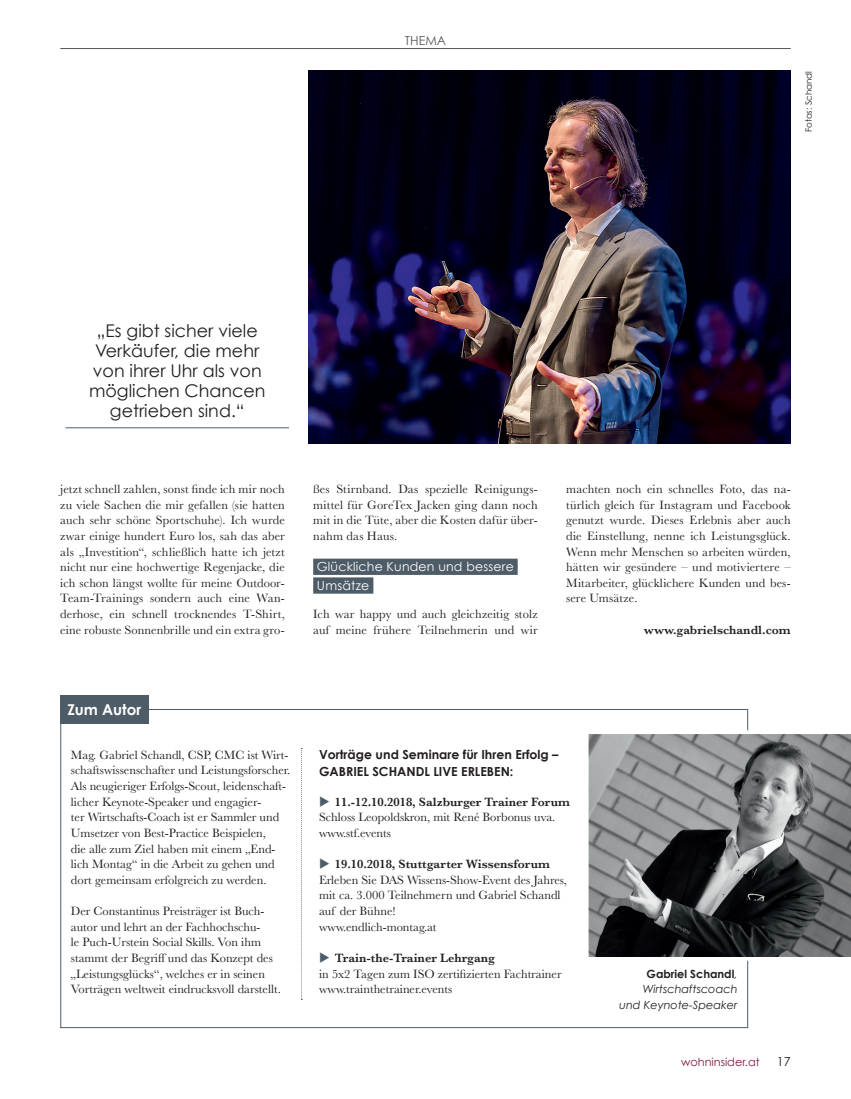
<style>
.page{position:relative;width:851px;height:1099px;background:#fff}
.page>*{position:absolute;margin:0;border:0;box-sizing:border-box;transform-origin:0 0}
.t1{font:17.5px/20px "Century Gothic";color:#231f20;text-align:center}
.t2{font:700 15px "Century Gothic";color:#fff}
.t3{font:12.5px/15.6px "Baskerville";color:#231f20}
.t4{font:700 12.5px/17.5px "Century Gothic";color:#231f20}
.t5{font:12.5px/18.8px "Century Gothic";letter-spacing:.015em;color:#fff}
.t6{font:600 12.5px "Baskerville";color:#231f20}
.t7{font:12.5px "Century Gothic";color:#57585a}
.t8{font:12.5px "Century Gothic";color:#231f20}
.t9{font:italic 11.25px/15.6px "Century Gothic";color:#231f20;text-align:right}
.t10{font:11.25px "Century Gothic";color:#841c3f}
.t11{font:8.75px "Century Gothic";color:#231f20}
.s1{color:#4e5c68}
.s2{font-weight:600}
.s3{font-weight:700;font-style:normal}
</style>
<div class="page">
<hr style="left:60px;top:48px;width:730px;height:1px;background:#57585a">
<img style="left:308px;top:71px;width:482px;height:372px">
<div style="left:313px;top:558px;width:204px;height:17px;background:#4e5c68"></div>
<div style="left:313px;top:577px;width:60px;height:16px;background:#4e5c68"></div>
<hr style="left:66px;top:427px;width:223px;height:1px;background:#4e5c68">
<svg style="left:588px;top:728px;width:262px;height:234px;background:#6f7173"></svg>
<div style="left:60px;top:694px;width:88px;height:29px;background:#4e5c68"></div>
<svg style="left:301px;top:748px;width:1px;height:252px"></svg>
<p class="t7" style="left:405px;top:33px;width:43px">THEMA</p>
<p class="t11" style="left:803px;top:132px;width:63px;rotate:-90deg">Fotos: Schandl</p>
<h1 class="t1" style="left:89px;top:320px;width:178px">„Es gibt sicher viele<br>Verkäufer, die mehr von ihrer Uhr als von möglichen Chancen getrieben sind.“</h1>
<p class="t3" style="left:60px;top:481px;width:226px;text-align:justify">jetzt schnell zahlen, sonst finde ich mir noch zu viele Sachen die mir gefallen (sie hatten auch sehr schöne Sportschuhe). Ich wurde zwar einige hundert Euro los, sah das aber als „Investition“, schließlich hatte ich jetzt nicht nur eine hochwertige Regenjacke, die ich schon längst wollte für meine Outdoor-Team-Trainings sondern auch eine Wan&shy;derhose, ein schnell trocknendes T-Shirt, eine robuste Sonnenbrille und ein extra gro-</p>
<p class="t3" style="left:313px;top:481px;width:226px;text-align:justify">ßes Stirnband. Das spezielle Reinigungs&shy;mittel für GoreTex Jacken ging dann noch mit in die Tüte, aber die Kosten dafür über&shy;nahm das Haus.</p>
<p class="t5" style="left:317px;top:557px;width:198px">Glückliche Kunden und bessere<br>Umsätze</p>
<p class="t3" style="left:313px;top:606px;width:226px">Ich war happy und auch gleichzeitig stolz auf meine frühere Teilnehmerin und wir</p>
<p class="t2" style="left:67px;top:699px;width:75px">Zum Autor</p>
<p class="t3" style="left:566px;top:481px;width:226px;text-align:justify">machten noch ein schnelles Foto, das na&shy;türlich gleich für Instagram und Facebook genutzt wurde. Dieses Erlebnis aber auch die Einstellung, nenne ich Leistungsglück.<br>Wenn mehr Menschen so arbeiten würden, hätten wir gesündere – und motiviertere – Mitarbeiter, glücklichere Kunden und bes&shy;sere Umsätze.</p>
<p class="t6" style="left:643px;top:621px;width:148px">www.gabrielschandl.com</p>
<p class="t3" style="left:71px;top:747px;width:221px">Mag. Gabriel Schandl, CSP, CMC ist Wirt&shy;schaftswissenschafter und Leistungsforscher.<br>Als neugieriger Erfolgs-Scout, leidenschaft&shy;licher Keynote-Speaker und engagier-<br>ter Wirtschafts-Coach ist er Sammler und Umsetzer von Best-Practice Beispielen,<br>die alle zum Ziel haben mit einem „End&shy;lich Montag“ in die Arbeit zu gehen und dort gemeinsam erfolgreich zu werden.</p>
<p class="t3" style="left:71px;top:903px;width:211px">Der Constantinus Preisträger ist Buch&shy;autor und lehrt an der Fachhochschu-<br>le Puch-Urstein Social Skills. Von ihm stammt der Begriff und das Konzept des „Leistungsglücks“, welches er in seinen Vorträgen weltweit eindrucksvoll darstellt.</p>
<p class="t4" style="left:319px;top:745px;width:241px">Vorträge und Seminare für Ihren Erfolg –<br>GABRIEL SCHANDL LIVE ERLEBEN:</p>
<p class="t3" style="left:319px;top:794px;width:252px"><span class="s1">◆</span> <span class="s2">11.-12.10.2018, Salzburger Trainer Forum<br></span>Schloss Leopoldskron, mit René Borbonus uva. www.stf.events</p>
<p class="t3" style="left:319px;top:856px;width:249px"><span class="s1">◆</span> <span class="s2">19.10.2018, Stuttgarter Wissensforum </span>Erleben Sie DAS Wissens-Show-Event des Jahres, mit ca. 3.000 Teilnehmern und Gabriel Schandl auf der Bühne!<br>www.endlich-montag.at</p>
<p class="t3" style="left:319px;top:950px;width:244px"><span class="s1">◆</span> <span class="s2">Train-the-Trainer Lehrgang<br></span>in 5x2 Tagen zum ISO zertifizierten Fachtrainer www.trainthetrainer.events</p>
<p class="t9" style="left:619px;top:965px;width:120px"><span class="s3">Gabriel Schandl</span>,<br>Wirtschaftscoach und Keynote-Speaker</p>
<p class="t10" style="left:681px;top:1054px;width:80px">wohninsider.at</p>
<p class="t8" style="left:776px;top:1053px;width:15px">17</p>
</div>
